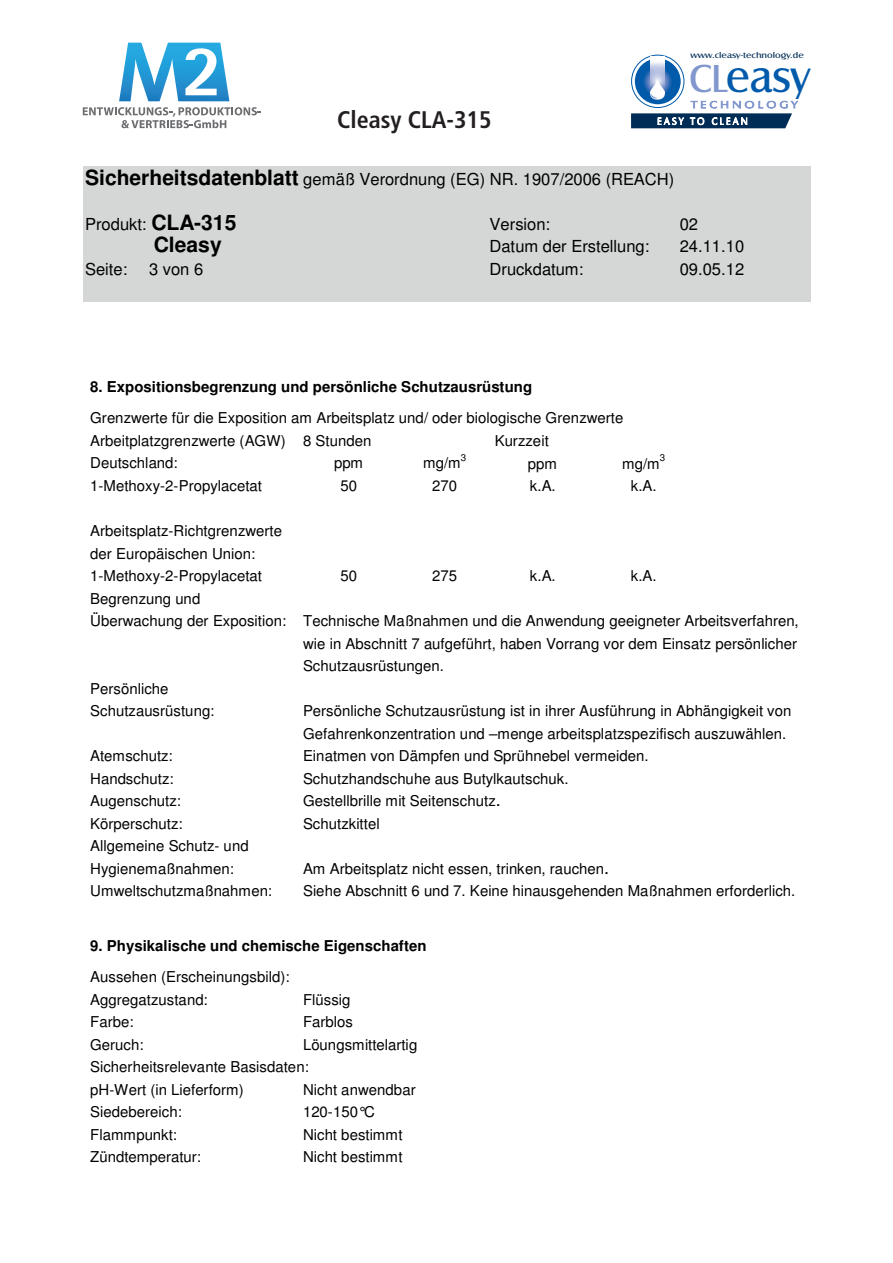
<style>
.page{position:relative;width:893px;height:1263px;background:#fff}
.page>*{position:absolute;margin:0;border:0;box-sizing:border-box;transform-origin:0 0}
.t1{font:45px "Castle T";color:#015aaa}
.t2{font:700 condensed 24px "Frutiger LT Std";color:#231f20}
.t3{font:700 21.15px "Helvetica";color:#000001}
.t4{font:16.65px "Helvetica";color:#000001}
.t5{font:15px/22.5px "Helvetica";color:#000001}
.t6{font:700 15px "Helvetica";letter-spacing:.005em;color:#000001}
.t7{font:10.05px "Castle T Ligh";color:#fff}
.t8{font:10.05px "Castle T Ligh";color:#8197cd;scale:1.35 1}
.t9{font:9.75px "Helvetica";color:#000001}
.t10{font:8.4px "Castle T";color:#002d56;scale:1.21 1}
.s1{font-size:40.5px;color:#8197cd}
.s2{font-weight:700;font-size:21.15px}
.s3{font-size:18px}
</style>
<div class="page">
<div style="left:83px;top:167px;width:728px;height:22px;background:#d5d7d6"></div>
<div style="left:83px;top:189px;width:728px;height:23px;background:#d5d7d6"></div>
<div style="left:83px;top:212px;width:728px;height:22px;background:#d5d7d6"></div>
<div style="left:83px;top:234px;width:728px;height:23px;background:#d5d7d6"></div>
<div style="left:83px;top:257px;width:728px;height:22px;background:#d5d7d6"></div>
<div style="left:83px;top:279px;width:728px;height:23px;background:#d5d7d6"></div>
<svg style="left:83px;top:107px;width:178px;height:21px"></svg>
<svg style="left:119px;top:43px;width:110px;height:58px"></svg>
<svg style="left:631px;top:113px;width:161px;height:15px;background:#0b365d"></svg>
<svg style="left:632px;top:55px;width:52px;height:53px"></svg>
<div style="left:631px;top:55px;width:53px;height:53px;border:1px solid #015aaa;border-radius:50%"></div>
<img style="left:635px;top:58px;width:46px;height:46px;border-radius:23px">
<img style="left:651px;top:57px;width:14px;height:45px">
<h2 class="t2" style="left:337px;top:105px;width:156px">Cleasy CLA-315</h2>
<p class="t10" style="left:690px;top:50px;width:95px">www.cleasy-technology.de</p>
<h1 class="t1" style="left:689px;top:52px;width:123px"><span class="s1">CL</span>easy</h1>
<p class="t7" style="left:657px;top:116px;width:92px">E A S Y T O C L E A N</p>
<p class="t8" style="left:691px;top:99px;width:80px">T E C H N O L O G Y</p>
<p class="t4" style="left:85px;top:169px;width:591px"><span class="s2">Sicherheitsdatenblatt</span> gemäß Verordnung (EG) NR. 1907/2006 (REACH)</p>
<p class="t4" style="left:85px;top:214px;width:153px">Produkt: <span class="s2">CLA-315</span></p>
<p class="t4" style="left:490px;top:214px;width:62px">Version:</p>
<p class="t4" style="left:680px;top:214px;width:20px">02</p>
<h3 class="t3" style="left:154px;top:237px;width:70px">Cleasy</h3>
<p class="t4" style="left:490px;top:237px;width:161px">Datum der Erstellung:</p>
<p class="t4" style="left:680px;top:237px;width:66px">24.11.10</p>
<p class="t4" style="left:85px;top:260px;width:44px">Seite:</p>
<p class="t4" style="left:149px;top:260px;width:56px">3 von 6</p>
<p class="t4" style="left:490px;top:260px;width:95px">Druckdatum:</p>
<p class="t4" style="left:680px;top:260px;width:66px">09.05.12</p>
<p class="t6" style="left:90px;top:381px;width:443px">8. Expositionsbegrenzung und persönliche Schutzausrüstung</p>
<p class="t5" style="left:90px;top:407px;width:535px">Grenzwerte für die Exposition am Arbeitsplatz und/ oder biologische Grenzwerte<br>Arbeitplatzgrenzwerte (AGW) 8 Stunden</p>
<p class="t5" style="left:495px;top:429px;width:56px">Kurzzeit</p>
<p class="t9" style="left:461px;top:452px;width:7px">3</p>
<p class="t5" style="left:90px;top:452px;width:89px">Deutschland:</p>
<p class="t5" style="left:334px;top:452px;width:31px">ppm</p>
<p class="t5" style="left:423px;top:452px;width:39px">mg/m</p>
<p class="t9" style="left:660px;top:452px;width:7px">3</p>
<p class="t5" style="left:528px;top:452px;width:31px">ppm</p>
<p class="t5" style="left:622px;top:452px;width:39px">mg/m</p>
<p class="t5" style="left:90px;top:474px;width:173px">1-Methoxy-2-Propylacetat</p>
<p class="t5" style="left:341px;top:474px;width:18px">50</p>
<p class="t5" style="left:432px;top:474px;width:26px">270</p>
<p class="t5" style="left:530px;top:474px;width:27px">k.A.</p>
<p class="t5" style="left:631px;top:474px;width:27px">k.A.</p>
<p class="t5" style="left:90px;top:520px;width:193px">Arbeitsplatz-Richtgrenzwerte der Europäischen Union:<br>1-Methoxy-2-Propylacetat</p>
<p class="t5" style="left:341px;top:565px;width:18px">50</p>
<p class="t5" style="left:432px;top:565px;width:26px">275</p>
<p class="t5" style="left:530px;top:565px;width:27px">k.A.</p>
<p class="t5" style="left:631px;top:565px;width:27px">k.A.</p>
<p class="t5" style="left:90px;top:587px;width:112px">Begrenzung und</p>
<p class="t5" style="left:90px;top:610px;width:710px">Überwachung der Exposition: Technische Maßnahmen und die Anwendung geeigneter Arbeitsverfahren,</p>
<p class="t5" style="left:303px;top:632px;width:496px">wie in Abschnitt 7 aufgeführt, haben Vorrang vor dem Einsatz persönlicher</p>
<p class="t5" style="left:303px;top:655px;width:142px">Schutzausrüstungen.</p>
<p class="t5" style="left:90px;top:677px;width:80px">Persönliche</p>
<p class="t5" style="left:90px;top:700px;width:126px">Schutzausrüstung:</p>
<p class="t5" style="left:303px;top:700px;width:490px">Persönliche Schutzausrüstung ist in ihrer Ausführung in Abhängigkeit von<br>Gefahrenkonzentration und –menge arbeitsplatzspezifisch auszuwählen.</p>
<p class="t5" style="left:90px;top:745px;width:84px">Atemschutz:</p>
<p class="t5" style="left:303px;top:745px;width:347px">Einatmen von Dämpfen und Sprühnebel vermeiden.</p>
<p class="t5" style="left:90px;top:767px;width:85px">Handschutz:</p>
<p class="t5" style="left:303px;top:767px;width:267px">Schutzhandschuhe aus Butylkautschuk.</p>
<p class="t5" style="left:90px;top:790px;width:92px">Augenschutz:</p>
<p class="t5" style="left:303px;top:790px;width:199px">Gestellbrille mit Seitenschutz<span class="s3">.</span></p>
<p class="t5" style="left:90px;top:812px;width:94px">Körperschutz:</p>
<p class="t5" style="left:303px;top:812px;width:78px">Schutzkittel</p>
<p class="t5" style="left:90px;top:835px;width:160px">Allgemeine Schutz- und<br>Hygienemaßnahmen:</p>
<p class="t5" style="left:303px;top:857px;width:308px">Am Arbeitsplatz nicht essen, trinken, rauchen<span class="s3">.</span></p>
<p class="t5" style="left:90px;top:880px;width:183px">Umweltschutzmaßnahmen:</p>
<p class="t5" style="left:303px;top:880px;width:494px">Siehe Abschnitt 6 und 7. Keine hinausgehenden Maßnahmen erforderlich.</p>
<p class="t6" style="left:90px;top:939px;width:338px">9. Physikalische und chemische Eigenschaften</p>
<p class="t5" style="left:90px;top:965px;width:201px">Aussehen (Erscheinungsbild):<br>Aggregatzustand:</p>
<p class="t5" style="left:303px;top:988px;width:49px">Flüssig</p>
<p class="t5" style="left:90px;top:1010px;width:45px">Farbe:</p>
<p class="t5" style="left:303px;top:1010px;width:51px">Farblos</p>
<p class="t5" style="left:90px;top:1033px;width:55px">Geruch:</p>
<p class="t5" style="left:90px;top:1033px;width:329px;text-indent:213px">Löungsmittelartig<br>Sicherheitsrelevante Basisdaten:<br>pH-Wert (in Lieferform)</p>
<p class="t5" style="left:303px;top:1078px;width:114px">Nicht anwendbar</p>
<p class="t5" style="left:90px;top:1101px;width:93px">Siedebereich:</p>
<p class="t5" style="left:303px;top:1101px;width:73px">120-150°C</p>
<p class="t5" style="left:90px;top:1123px;width:88px">Flammpunkt:</p>
<p class="t5" style="left:303px;top:1123px;width:101px">Nicht bestimmt</p>
<p class="t5" style="left:90px;top:1146px;width:112px">Zündtemperatur:</p>
<p class="t5" style="left:303px;top:1146px;width:101px">Nicht bestimmt</p>
</div>
